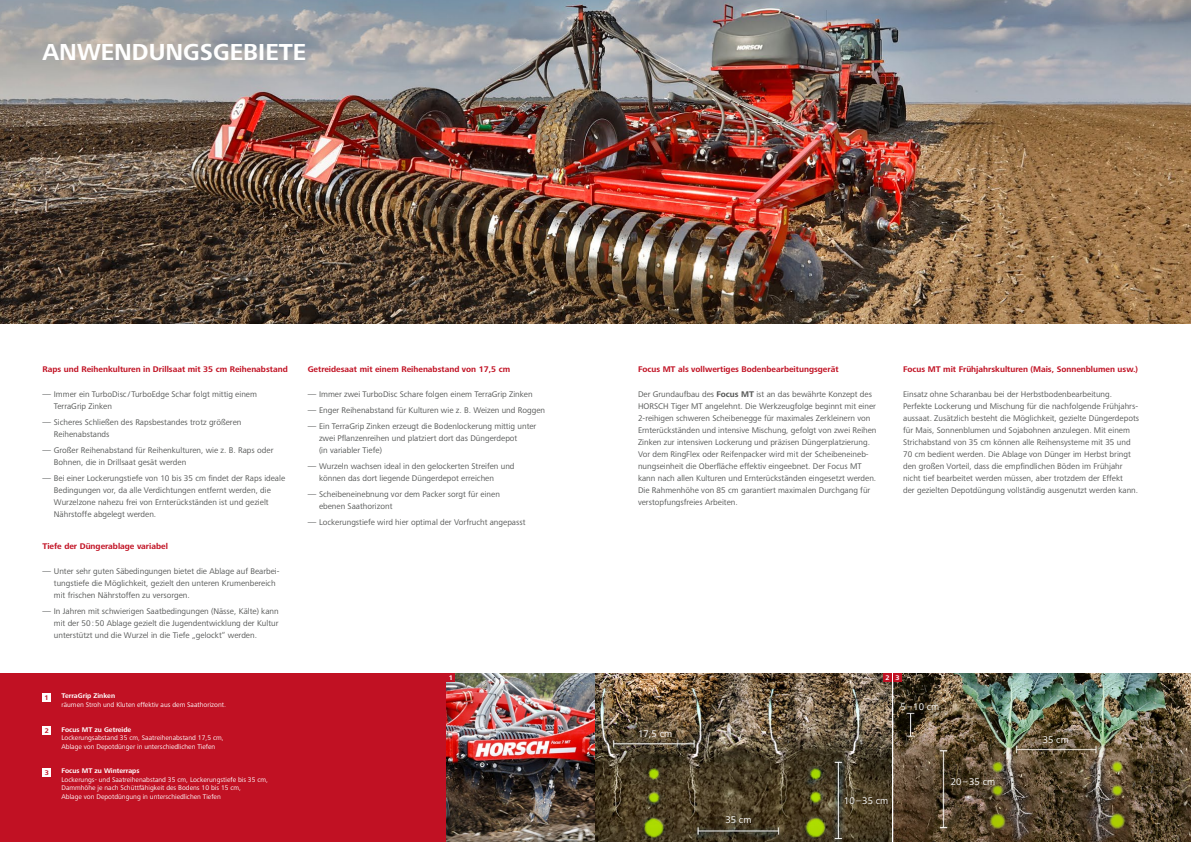
<style>
.page{position:relative;width:1191px;height:842px;background:#fff}
.page>*{position:absolute;margin:0;border:0;box-sizing:border-box;transform-origin:0 0}
.t1{font:700 24px "Frutiger Next LTW1 G";color:#fff}
.t2{font:10px "Frutiger Next LTW1 G";color:#fff}
.t3{font:8.5px/12px "Frutiger Next LTW1 G";color:#555756}
.t4{font:700 8.5px "Frutiger Next LTW1 G";color:#c11123}
.t5{font:7px/8.5px "Frutiger Next LTW1 G";color:#fff}
.t6{font:700 7px "Frutiger Next LTW1 G";color:#fff}
.t7{font:700 7px "Frutiger Next LTW1 G";color:#c11123}
.s1{font-weight:700}
</style>
<div class="page">
<div style="left:0;top:673px;width:445px;height:169px;background:#c11123"></div>
<img style="left:446px;top:673px;width:445px;height:169px">
<img style="left:0;top:0;width:1191px;height:323px">
<img style="left:893px;top:673px;width:298px;height:169px">
<div style="left:43px;top:726px;width:8px;height:9px;background:#fff"></div>
<div style="left:43px;top:768px;width:8px;height:9px;background:#fff"></div>
<div style="left:43px;top:693px;width:8px;height:9px;background:#fff"></div>
<div style="left:446px;top:673px;width:9px;height:9px;background:#c11123"></div>
<div style="left:883px;top:673px;width:8px;height:9px;background:#c11123"></div>
<div style="left:893px;top:673px;width:8px;height:9px;background:#c11123"></div>
<h1 class="t1" style="left:43px;top:38px;width:265px">ANWENDUNGSGEBIETE</h1>
<p class="t4" style="left:43px;top:364px;width:247px">Raps und Reihenkulturen in Drillsaat mit 35 cm Reihenabstand</p>
<p class="t3" style="left:54px;top:388px;width:205px;text-indent:-11px">― Immer ein TurboDisc / TurboEdge Schar folgt mittig einem<br>TerraGrip Zinken</p>
<p class="t3" style="left:54px;top:416px;width:189px;text-indent:-11px">― Sicheres Schließen des Rapsbestandes trotz größeren<br>Reihenabstands</p>
<p class="t3" style="left:54px;top:444px;width:221px;text-indent:-11px">― Großer Reihenabstand für Reihenkulturen, wie z. B. Raps oder<br>Bohnen, die in Drillsaat gesät werden</p>
<p class="t3" style="left:54px;top:472px;width:233px;text-indent:-11px">― Bei einer Lockerungstiefe von 10 bis 35 cm findet der Raps ideale Bedingungen vor, da alle Verdichtungen entfernt werden, die Wurzelzone nahezu frei von Ernterückständen ist und gezielt Nährstoffe abgelegt werden.</p>
<p class="t4" style="left:43px;top:542px;width:127px">Tiefe der Düngerablage variabel</p>
<p class="t3" style="left:54px;top:566px;width:227px;text-indent:-11px">― Unter sehr guten Säbedingungen bietet die Ablage auf Bearbei&shy;tungstiefe die Möglichkeit, gezielt den unteren Krumenbereich mit frischen Nährstoffen zu versorgen.</p>
<p class="t3" style="left:54px;top:606px;width:226px;text-align:justify;text-indent:-11px">― In Jahren mit schwierigen Saatbedingungen (Nässe, Kälte) kann mit der 50:50 Ablage gezielt die Jugendentwicklung der Kultur unterstützt und die Wurzel in die Tiefe „gelockt“ werden.</p>
<p class="t4" style="left:308px;top:364px;width:204px">Getreidesaat mit einem Reihenabstand von 17,5 cm</p>
<p class="t3" style="left:308px;top:386px;width:239px;line-height:16px">― Immer zwei TurboDisc Schare folgen einem TerraGrip Zinken<br>― Enger Reihenabstand für Kulturen wie z. B. Weizen und Roggen ― Ein TerraGrip Zinken erzeugt die Bodenlockerung mittig unter</p>
<p class="t3" style="left:319px;top:432px;width:200px">zwei Pflanzenreihen und platziert dort das Düngerdepot (in variabler Tiefe)</p>
<p class="t3" style="left:319px;top:460px;width:197px;text-indent:-11px">― Wurzeln wachsen ideal in den gelockerten Streifen und können das dort liegende Düngerdepot erreichen</p>
<p class="t3" style="left:319px;top:488px;width:182px;text-indent:-11px">― Scheibeneinebnung vor dem Packer sorgt für einen ebenen Saathorizont</p>
<p class="t3" style="left:308px;top:516px;width:219px">― Lockerungstiefe wird hier optimal der Vorfrucht angepasst</p>
<p class="t4" style="left:638px;top:364px;width:202px">Focus MT als vollwertiges Bodenbearbeitungsgerät</p>
<p class="t3" style="left:638px;top:388px;width:240px">Der Grundaufbau des <span class="s1">Focus MT</span> ist an das bewährte Konzept des HORSCH Tiger MT angelehnt. Die Werkzeugfolge beginnt mit einer 2-reihigen schweren Scheibenegge für maximales Zerkleinern von Ernterückständen und intensive Mischung, gefolgt von zwei Reihen Zinken zur intensiven Lockerung und präzisen Düngerplatzierung.<br>Vor dem RingFlex oder Reifenpacker wird mit der Scheibeneineb&shy;nungseinheit die Oberfläche effektiv eingeebnet. Der Focus MT kann nach allen Kulturen und Ernterückständen eingesetzt werden.<br>Die Rahmenhöhe von 85 cm garantiert maximalen Durchgang für verstopfungsfreies Arbeiten.</p>
<p class="t4" style="left:903px;top:364px;width:236px">Focus MT mit Frühjahrskulturen (Mais, Sonnenblumen usw.)</p>
<p class="t3" style="left:903px;top:388px;width:237px">Einsatz ohne Scharanbau bei der Herbstbodenbearbeitung.<br>Perfekte Lockerung und Mischung für die nachfolgende Frühjahrs&shy;aussaat. Zusätzlich besteht die Möglichkeit, gezielte Düngerdepots für Mais, Sonnenblumen und Sojabohnen anzulegen. Mit einem Strichabstand von 35 cm können alle Reihensysteme mit 35 und 70 cm bedient werden. Die Ablage von Dünger im Herbst bringt den großen Vorteil, dass die empfindlichen Böden im Frühjahr nicht tief bearbeitet werden müssen, aber trotzdem der Effekt<br>der gezielten Depotdüngung vollständig ausgenutzt werden kann.</p>
<p class="t6" style="left:449px;top:674px;width:6px">1</p>
<p class="t6" style="left:885px;top:674px;width:16px">2 3</p>
<p class="t7" style="left:45px;top:694px;width:6px">1</p>
<p class="t6" style="left:61px;top:692px;width:55px">TerraGrip Zinken</p>
<p class="t5" style="left:61px;top:700px;width:166px">räumen Stroh und Kluten effektiv aus dem Saathorizont.</p>
<p class="t2" style="left:900px;top:701px;width:40px">5–10 cm</p>
<p class="t7" style="left:45px;top:727px;width:6px">2</p>
<p class="t6" style="left:61px;top:725px;width:71px">Focus MT zu Getreide</p>
<p class="t5" style="left:61px;top:734px;width:164px">Lockerungsabstand 35 cm, Saatreihenabstand 17,5 cm,<br>Ablage von Depotdünger in unterschiedlichen Tiefen</p>
<p class="t2" style="left:638px;top:728px;width:36px">17,5 cm</p>
<p class="t2" style="left:1042px;top:734px;width:28px">35 cm</p>
<p class="t7" style="left:45px;top:769px;width:6px">3</p>
<p class="t6" style="left:61px;top:767px;width:80px">Focus MT zu Winterraps</p>
<p class="t5" style="left:61px;top:776px;width:208px">Lockerungs- und Saatreihenabstand 35 cm, Lockerungstiefe bis 35 cm,<br>Dammhöhe je nach Schüttfähigkeit des Bodens 10 bis 15 cm,<br>Ablage von Depotdüngung in unterschiedlichen Tiefen</p>
<p class="t2" style="left:844px;top:795px;width:46px">10–35 cm</p>
<p class="t2" style="left:950px;top:776px;width:46px">20–35 cm</p>
<p class="t2" style="left:725px;top:814px;width:28px">35 cm</p>
</div>
